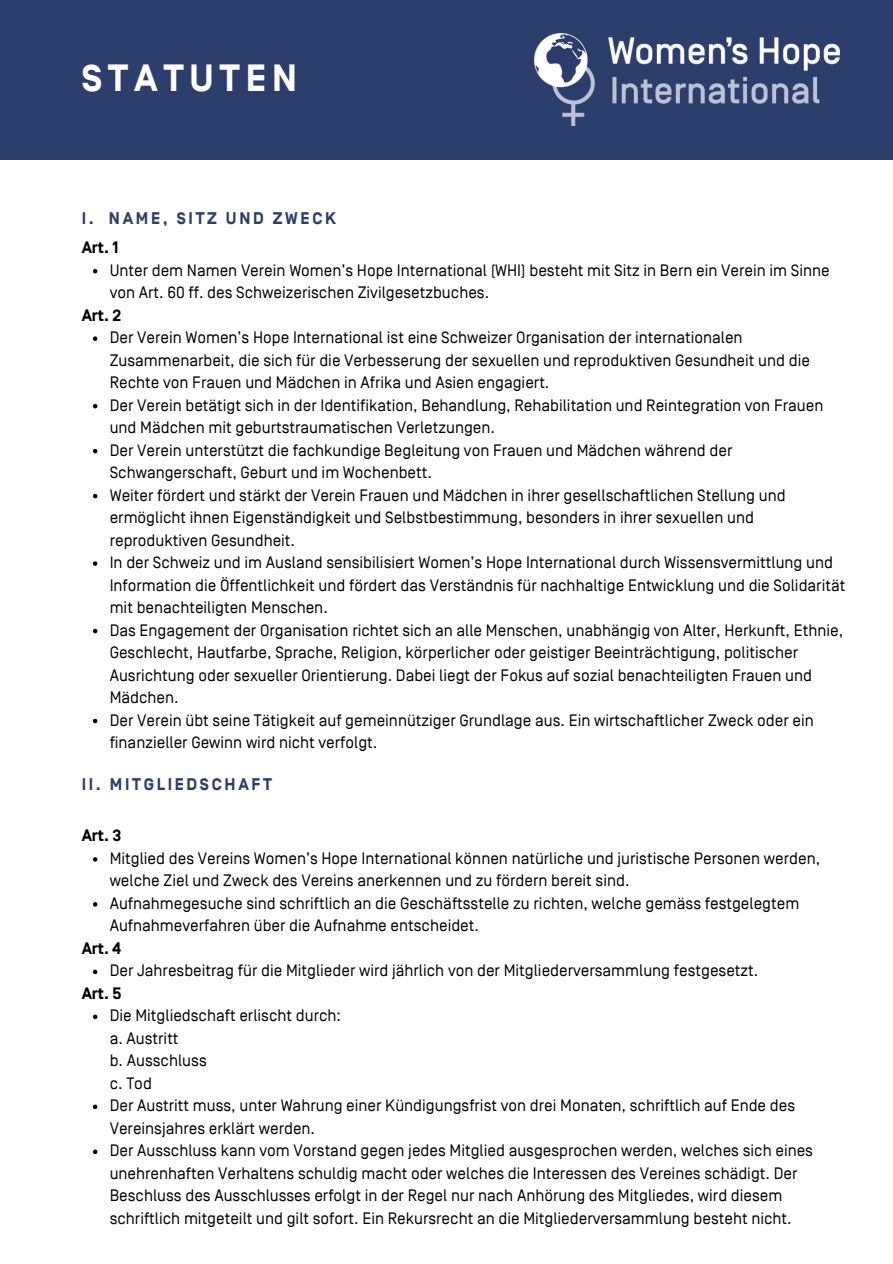
<style>
.page{position:relative;width:893px;height:1264px;background:#fff}
.page>*{position:absolute;margin:0;border:0;box-sizing:border-box;transform-origin:0 0}
.t1{font:700 37.8px "Simplon Norm";letter-spacing:.16em;color:#fff}
.t2{font:700 16.8px "Simplon Norm";letter-spacing:.16em;color:#2c3e6b}
.t3{font:16.5px/22.5px "Simplon Norm";color:#000}
.t4{font:700 16.5px "Simplon Norm";color:#000}
</style>
<div class="page">
<div style="left:0;top:0;width:892px;height:160px;background:#2c3e6b"></div>
<svg style="left:93px;top:857px;width:4px;height:4px"></svg>
<svg style="left:93px;top:902px;width:4px;height:4px"></svg>
<svg style="left:93px;top:969px;width:4px;height:5px"></svg>
<svg style="left:93px;top:1014px;width:4px;height:5px"></svg>
<svg style="left:93px;top:1104px;width:4px;height:5px"></svg>
<svg style="left:93px;top:1149px;width:4px;height:4px"></svg>
<svg style="left:93px;top:269px;width:4px;height:4px"></svg>
<svg style="left:93px;top:336px;width:4px;height:5px"></svg>
<svg style="left:93px;top:404px;width:4px;height:4px"></svg>
<svg style="left:93px;top:449px;width:4px;height:4px"></svg>
<svg style="left:93px;top:494px;width:4px;height:4px"></svg>
<svg style="left:93px;top:561px;width:4px;height:5px"></svg>
<svg style="left:93px;top:629px;width:4px;height:4px"></svg>
<svg style="left:93px;top:718px;width:4px;height:5px"></svg>
<img style="left:535px;top:34px;width:304px;height:91px">
<p class="t1" style="left:82px;top:58px;width:217px">STATUTEN</p>
<p class="t2" style="left:82px;top:210px;width:256px">I. NAME, SITZ UND ZWECK</p>
<p class="t4" style="left:82px;top:239px;width:38px">Art. 1</p>
<p class="t3" style="left:110px;top:259px;width:721px">Unter dem Namen Verein Women’s Hope International (WHI) besteht mit Sitz in Bern ein Verein im Sinne von Art. 60 ff. des Schweizerischen Zivilgesetzbuches.</p>
<p class="t3" style="left:110px;top:327px;width:701px">Der Verein Women’s Hope International ist eine Schweizer Organisation der internationalen<br>Zusammenarbeit, die sich für die Verbesserung der sexuellen und reproduktiven Gesundheit und die<br>Rechte von Frauen und Mädchen in Afrika und Asien engagiert.</p>
<p class="t3" style="left:110px;top:394px;width:715px">Der Verein betätigt sich in der Identifikation, Behandlung, Rehabilitation und Reintegration von Frauen und Mädchen mit geburtstraumatischen Verletzungen.</p>
<p class="t3" style="left:110px;top:439px;width:624px">Der Verein unterstützt die fachkundige Begleitung von Frauen und Mädchen während der<br>Schwangerschaft, Geburt und im Wochenbett.</p>
<p class="t3" style="left:110px;top:484px;width:677px">Weiter fördert und stärkt der Verein Frauen und Mädchen in ihrer gesellschaftlichen Stellung und ermöglicht ihnen Eigenständigkeit und Selbstbestimmung, besonders in ihrer sexuellen und reproduktiven Gesundheit.</p>
<p class="t3" style="left:110px;top:552px;width:737px">In der Schweiz und im Ausland sensibilisiert Women’s Hope International durch Wissensvermittlung und<br>Information die Öffentlichkeit und fördert das Verständnis für nachhaltige Entwicklung und die Solidarität mit benachteiligten Menschen.</p>
<p class="t3" style="left:110px;top:619px;width:735px">Das Engagement der Organisation richtet sich an alle Menschen, unabhängig von Alter, Herkunft, Ethnie, Geschlecht, Hautfarbe, Sprache, Religion, körperlicher oder geistiger Beeinträchtigung, politischer Ausrichtung oder sexueller Orientierung. Dabei liegt der Fokus auf sozial benachteiligten Frauen und Mädchen.</p>
<p class="t3" style="left:110px;top:709px;width:705px">Der Verein übt seine Tätigkeit auf gemeinnütziger Grundlage aus. Ein wirtschaftlicher Zweck oder ein finanzieller Gewinn wird nicht verfolgt.</p>
<p class="t4" style="left:82px;top:306px;width:41px">Art. 2</p>
<p class="t2" style="left:82px;top:775px;width:192px">II. MITGLIEDSCHAFT</p>
<p class="t4" style="left:82px;top:827px;width:41px">Art. 3</p>
<p class="t3" style="left:110px;top:847px;width:712px">Mitglied des Vereins Women’s Hope International können natürliche und juristische Personen werden, welche Ziel und Zweck des Vereins anerkennen und zu fördern bereit sind.</p>
<p class="t3" style="left:110px;top:892px;width:691px">Aufnahmegesuche sind schriftlich an die Geschäftsstelle zu richten, welche gemäss festgelegtem<br>Aufnahmeverfahren über die Aufnahme entscheidet.</p>
<p class="t3" style="left:110px;top:960px;width:650px">Der Jahresbeitrag für die Mitglieder wird jährlich von der Mitgliederversammlung festgesetzt.</p>
<p class="t3" style="left:110px;top:1005px;width:233px">Die Mitgliedschaft erlischt durch:</p>
<p class="t4" style="left:82px;top:939px;width:41px">Art. 4</p>
<p class="t4" style="left:82px;top:984px;width:41px">Art. 5</p>
<p class="t3" style="left:110px;top:1027px;width:70px">a. Austritt</p>
<p class="t3" style="left:110px;top:1050px;width:99px">b. Ausschluss</p>
<p class="t3" style="left:110px;top:1072px;width:44px">c. Tod</p>
<p class="t3" style="left:110px;top:1095px;width:687px">Der Austritt muss, unter Wahrung einer Kündigungsfrist von drei Monaten, schriftlich auf Ende des<br>Vereinsjahres erklärt werden.</p>
<p class="t3" style="left:110px;top:1140px;width:704px">Der Ausschluss kann vom Vorstand gegen jedes Mitglied ausgesprochen werden, welches sich eines unehrenhaften Verhaltens schuldig macht oder welches die Interessen des Vereines schädigt. Der Beschluss des Ausschlusses erfolgt in der Regel nur nach Anhörung des Mitgliedes, wird diesem schriftlich mitgeteilt und gilt sofort. Ein Rekursrecht an die Mitgliederversammlung besteht nicht.</p>
</div>
